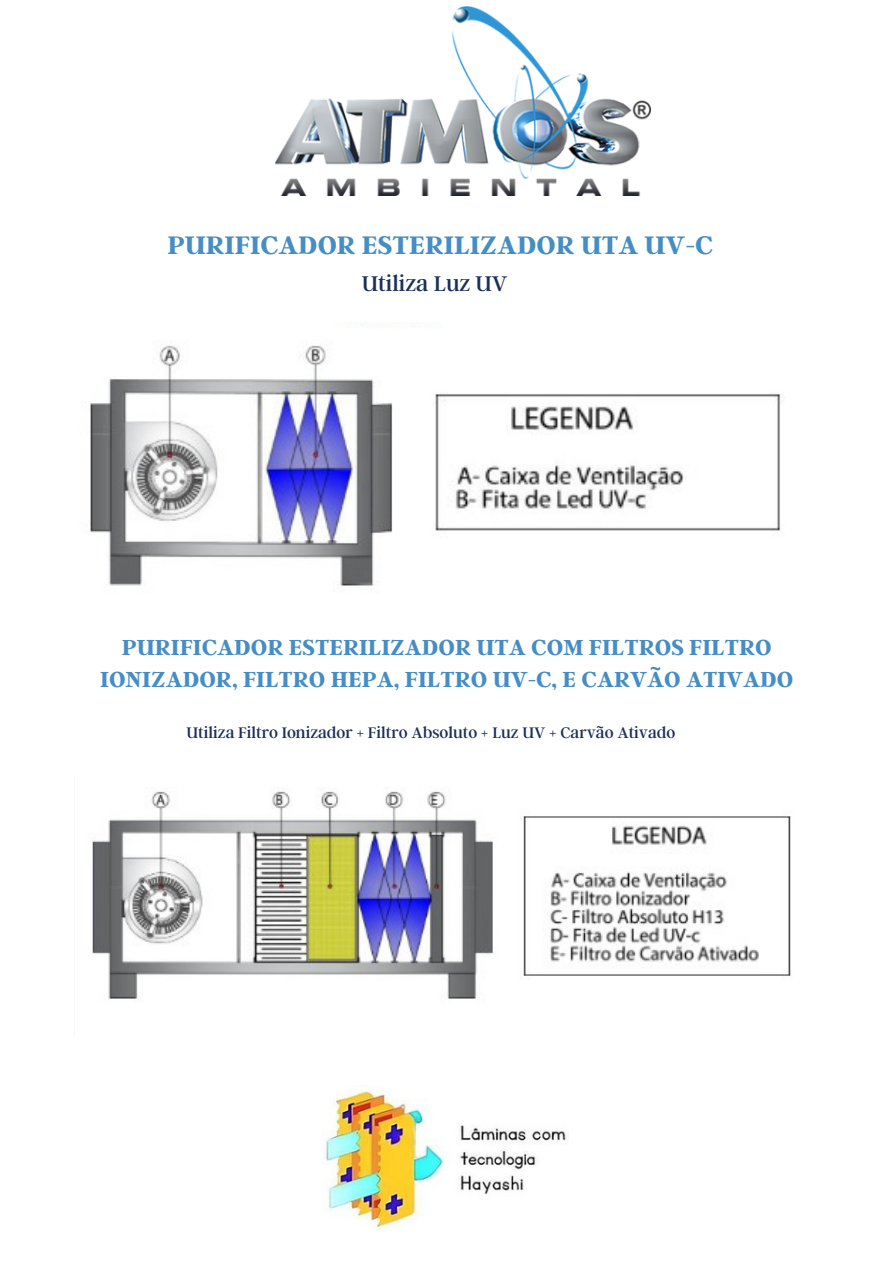
<style>
.page{position:relative;width:894px;height:1264px;background:#fff}
.page>*{position:absolute;margin:0;border:0;box-sizing:border-box;transform-origin:0 0}
.t1{font:700 28.2px "Argent CF";color:#458dc5}
.t2{font:700 24.15px/32.7px "Argent CF";color:#458dc5;text-align:center}
.t3{font:23.55px "Argent CF";color:#1a2f5a}
.t4{font:16.95px "Argent CF";color:#1a2f5a}
</style>
<div class="page">
<img style="left:90px;top:323px;width:335px;height:263px">
<img style="left:415px;top:376px;width:368px;height:178px">
<img style="left:92px;top:788px;width:699px;height:211px">
<img style="left:326px;top:1085px;width:242px;height:145px">
<img style="left:275px;top:6px;width:375px;height:189px">
<p class="t1" style="left:167px;top:227px;width:547px">PURIFICADOR ESTERILIZADOR UTA UV-C</p>
<h2 class="t3" style="left:361px;top:268px;width:147px">Utiliza Luz UV</h2>
<p class="t2" style="left:100px;top:629px;width:694px">PURIFICADOR ESTERILIZADOR UTA COM FILTROS FILTRO<br>IONIZADOR, FILTRO HEPA, FILTRO UV-C, E CARVÃO ATIVADO</p>
<p class="t4" style="left:186px;top:721px;width:490px">Utiliza Filtro Ionizador + Filtro Absoluto + Luz UV + Carvão Ativado</p>
</div>
